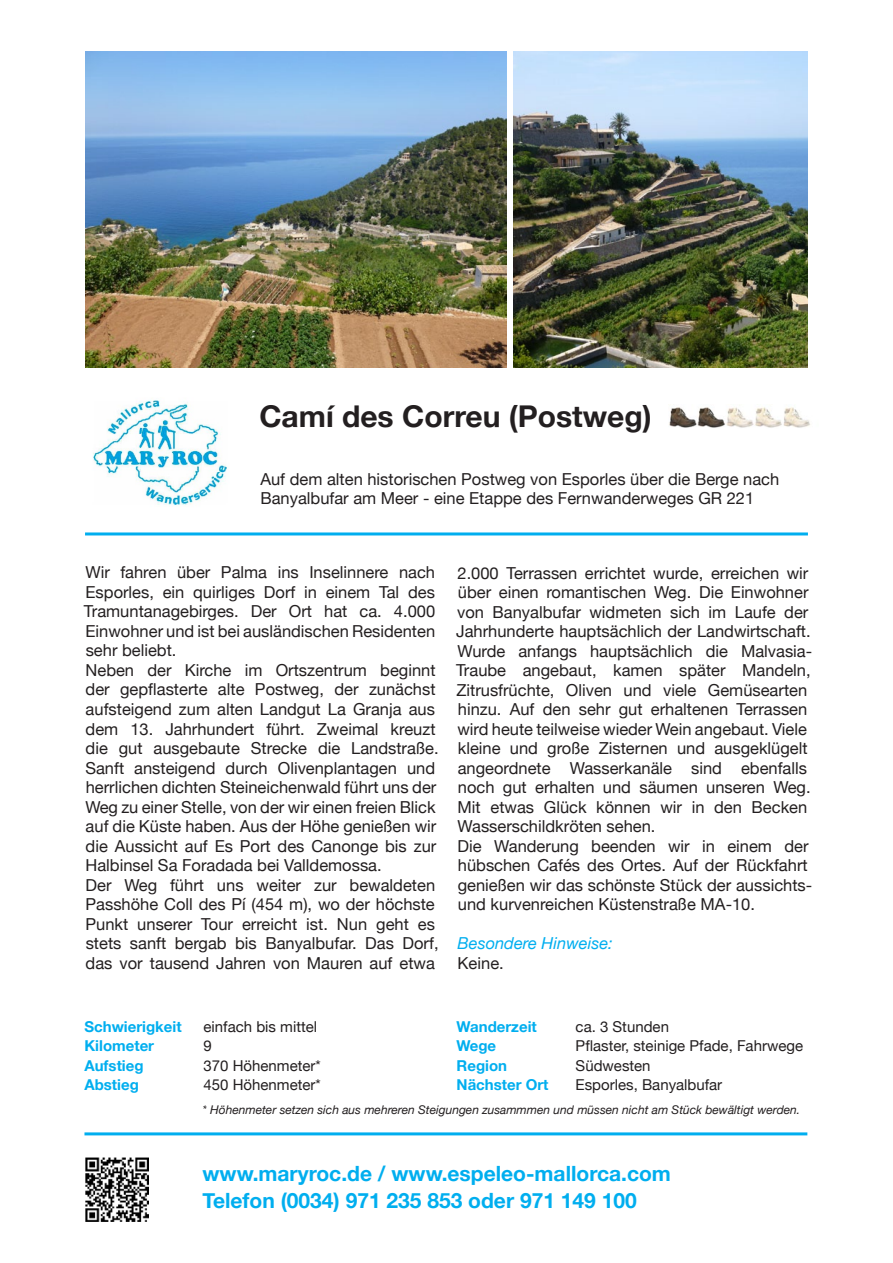
<style>
.page{position:relative;width:893px;height:1263px;background:#fff}
.page>*{position:absolute;margin:0;border:0;box-sizing:border-box;transform-origin:0 0}
.t1{font:700 30px "Helvetica Neue";color:#231f20}
.t2{font:700 21px/27px "Helvetica Neue";color:#00aeef}
.t3{font:16.5px/19.5px "Helvetica Neue";color:#231f20}
.t4{font:italic 16.5px "Helvetica Neue";color:#00aeef}
.t5{font:15px "Helvetica Neue";color:#231f20}
.t6{font:700 15px "Helvetica Neue";color:#00aeef}
.t7{font:italic 12px "Helvetica Neue";color:#231f20}
</style>
<div class="page">
<img style="left:93px;top:400px;width:134px;height:105px">
<hr style="left:85px;top:532px;width:723px;height:3px;background:#00aeef">
<img style="left:514px;top:51px;width:294px;height:316px">
<img style="left:85px;top:51px;width:422px;height:316px">
<hr style="left:84px;top:1132px;width:723px;height:3px;background:#00aeef">
<img style="left:669px;top:407px;width:142px;height:21px">
<img style="left:85px;top:1158px;width:64px;height:63px">
<h1 class="t1" style="left:259px;top:389px;width:394px">Camí des Correu (Postweg)</h1>
<p class="t3" style="left:260px;top:468px;width:520px">Auf dem alten historischen Postweg von Esporles über die Berge nach<br>Banyalbufar am Meer - eine Etappe des Fernwanderweges GR 221</p>
<p class="t3" style="left:84px;top:562px;width:356px">Wir fahren über Palma ins Inselinnere nach Esporles, ein quirliges Dorf in einem Tal des Tramuntanagebirges. Der Ort hat ca. 4.000<br>Einwohner und ist bei ausländischen Residenten sehr beliebt.<br>Neben der Kirche im Ortszentrum beginnt der gepflasterte alte Postweg, der zunächst aufsteigend zum alten Landgut La Granja aus dem 13. Jahrhundert führt. Zweimal kreuzt die gut ausgebaute Strecke die Landstraße.<br>Sanft ansteigend durch Olivenplantagen und herrlichen dichten Steineichenwald führt uns der Weg zu einer Stelle, von der wir einen freien Blick auf die Küste haben. Aus der Höhe genießen wir die Aussicht auf Es Port des Canonge bis zur Halbinsel Sa Foradada bei Valldemossa.<br>Der Weg führt uns weiter zur bewaldeten Passhöhe Coll des Pí (454 m), wo der höchste Punkt unserer Tour erreicht ist. Nun geht es stets sanft bergab bis Banyalbufar. Das Dorf, das vor tausend Jahren von Mauren auf etwa</p>
<p class="t3" style="left:456px;top:562px;width:358px">2.000 Terrassen errichtet wurde, erreichen wir über einen romantischen Weg. Die Einwohner von Banyalbufar widmeten sich im Laufe der Jahrhunderte hauptsächlich der Landwirtschaft.<br>Wurde anfangs hauptsächlich die Malvasia-Traube angebaut, kamen später Mandeln, Zitrusfrüchte, Oliven und viele Gemüsearten hinzu. Auf den sehr gut erhaltenen Terrassen wird heute teilweise wieder Wein angebaut. Viele kleine und große Zisternen und ausgeklügelt angeordnete Wasserkanäle sind ebenfalls noch gut erhalten und säumen unseren Weg.<br>Mit etwas Glück können wir in den Becken Wasserschildkröten sehen.<br>Die Wanderung beenden wir in einem der hübschen Cafés des Ortes. Auf der Rückfahrt genießen wir das schönste Stück der aussichts&shy;und kurvenreichen Küstenstraße MA-10.</p>
<p class="t4" style="left:458px;top:929px;width:157px">Besondere Hinweise:</p>
<p class="t3" style="left:458px;top:952px;width:48px">Keine.</p>
<p class="t6" style="left:84px;top:1013px;width:99px">Schwierigkeit</p>
<p class="t5" style="left:204px;top:1014px;width:115px">einfach bis mittel</p>
<p class="t6" style="left:84px;top:1032px;width:71px">Kilometer</p>
<p class="t5" style="left:204px;top:1033px;width:10px">9</p>
<p class="t6" style="left:84px;top:1052px;width:61px">Aufstieg</p>
<p class="t5" style="left:204px;top:1053px;width:119px">370 Höhenmeter*</p>
<p class="t6" style="left:84px;top:1071px;width:56px">Abstieg</p>
<p class="t5" style="left:204px;top:1072px;width:119px">450 Höhenmeter*</p>
<p class="t6" style="left:457px;top:1013px;width:82px">Wanderzeit</p>
<p class="t5" style="left:576px;top:1014px;width:95px">ca. 3 Stunden</p>
<p class="t6" style="left:457px;top:1032px;width:41px">Wege</p>
<p class="t5" style="left:576px;top:1033px;width:229px">Pflaster, steinige Pfade, Fahrwege</p>
<p class="t6" style="left:457px;top:1052px;width:52px">Region</p>
<p class="t5" style="left:576px;top:1053px;width:76px">Südwesten</p>
<p class="t6" style="left:457px;top:1071px;width:93px">Nächster Ort</p>
<p class="t5" style="left:576px;top:1072px;width:148px">Esporles, Banyalbufar</p>
<p class="t7" style="left:203px;top:1100px;width:599px">* Höhenmeter setzen sich aus mehreren Steigungen zusammmen und müssen nicht am Stück bewältigt werden.</p>
<p class="t2" style="left:203px;top:1159px;width:470px">www.maryroc.de / www.espeleo-mallorca.com<br>Telefon (0034) 971 235 853 oder 971 149 100</p>
</div>
